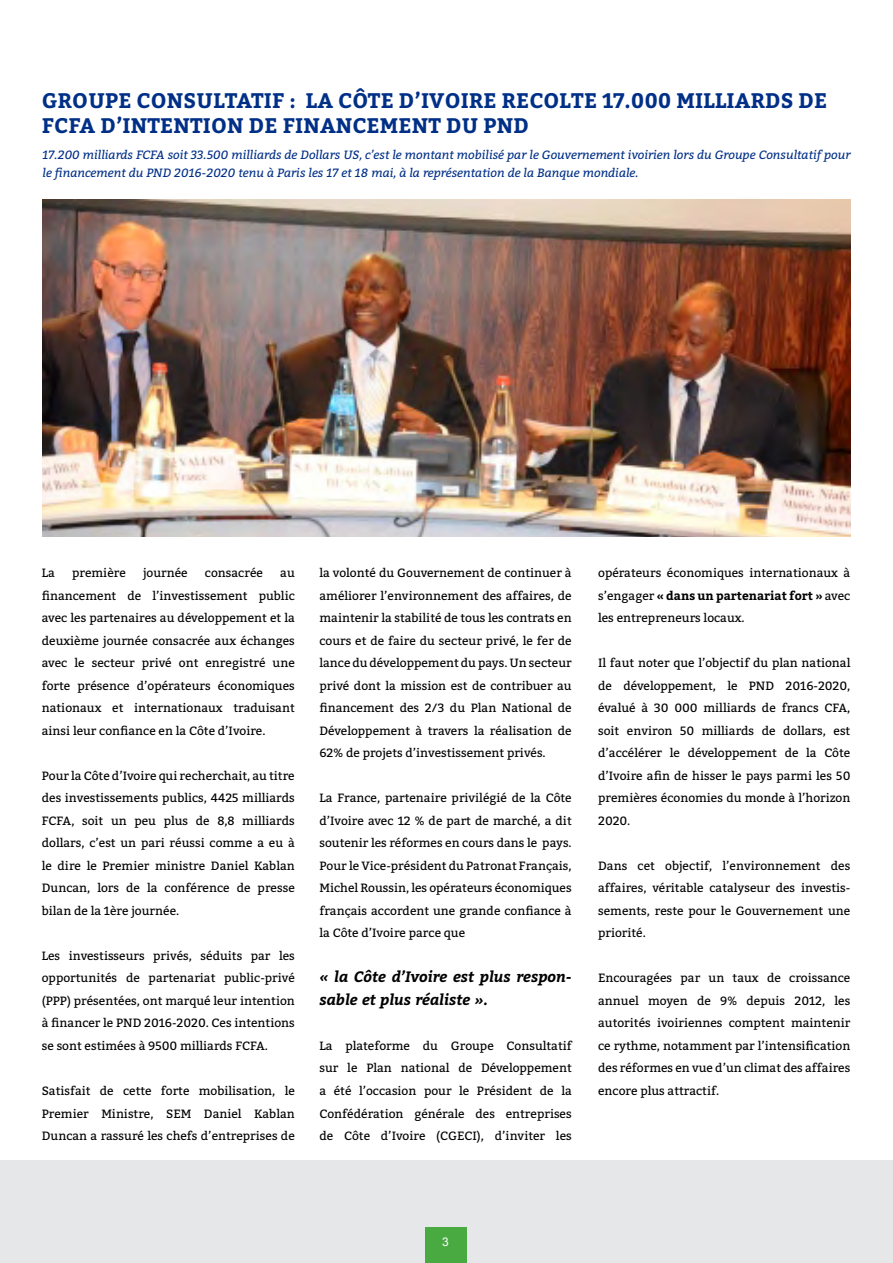
<style>
.page{position:relative;width:893px;height:1263px;background:#fff}
.page>*{position:absolute;margin:0;border:0;box-sizing:border-box;transform-origin:0 0}
.t1{font:700 21px/25.2px "Bitter";letter-spacing:.01em;color:#002f87}
.t2{font:italic 700 15px/22.5px "Bitter";color:#000}
.t3{font:12px/22.5px "Bitter";color:#000;text-align:justify}
.t4{font:italic 12px/18px "Bitter";color:#002f87}
.t5{font:12px "Arial";color:#fff}
.s1{font-weight:700}
</style>
<div class="page">
<div style="left:0;top:1161px;width:893px;height:102px;background:#e6e7e8"></div>
<img style="left:43px;top:200px;width:807px;height:337px">
<div style="left:426px;top:1227px;width:41px;height:36px;background:#49aa42"></div>
<p class="t1" style="left:42px;top:87px;width:787px">GROUPE CONSULTATIF : LA CÔTE D’IVOIRE RECOLTE 17.000 MILLIARDS DE<br>FCFA D’INTENTION DE FINANCEMENT DU PND</p>
<p class="t4" style="left:43px;top:146px;width:809px">17.200 milliards FCFA soit 33.500 milliards de Dollars US, c’est le montant mobilisé par le Gouvernement ivoirien lors du Groupe Consultatif pour le financement du PND 2016-2020 tenu à Paris les 17 et 18 mai, à la représentation de la Banque mondiale.</p>
<p class="t3" style="left:42px;top:561px;width:15px">La</p>
<p class="t3" style="left:72px;top:561px;width:55px">première</p>
<p class="t3" style="left:143px;top:561px;width:46px">journée</p>
<p class="t3" style="left:205px;top:561px;width:60px">consacrée</p>
<p class="t3" style="left:42px;top:561px;width:255px;text-indent:238px">au financement de l’investissement public avec les partenaires au développement et la deuxième journée consacrée aux échanges avec le secteur privé ont enregistré une forte présence d’opérateurs économiques nationaux et internationaux traduisant ainsi leur confiance en la Côte d’Ivoire.</p>
<p class="t3" style="left:42px;top:764px;width:255px">Pour la Côte d’Ivoire qui recherchait, au titre des investissements publics, 4425 milliards FCFA, soit un peu plus de 8,8 milliards dollars, c’est un pari réussi comme a eu à le dire le Premier ministre Daniel Kablan Duncan, lors de la conférence de presse bilan de la 1ère journée.</p>
<p class="t3" style="left:42px;top:944px;width:255px">Les investisseurs privés, séduits par les opportunités de partenariat public-privé (PPP) présentées, ont marqué leur intention à financer le PND 2016-2020. Ces intentions se sont estimées à 9500 milliards FCFA.</p>
<p class="t3" style="left:42px;top:1079px;width:255px">Satisfait de cette forte mobilisation, le Premier Ministre, SEM Daniel Kablan Duncan a rassuré les chefs d’entreprises de</p>
<p class="t3" style="left:319px;top:561px;width:254px">la volonté du Gouvernement de continuer à améliorer l’environnement des affaires, de maintenir la stabilité de tous les contrats en cours et de faire du secteur privé, le fer de lance du développement du pays. Un secteur privé dont la mission est de contribuer au financement des 2/3 du Plan National de Développement à travers la réalisation de 62% de projets d’investissement privés.</p>
<p class="t3" style="left:319px;top:786px;width:254px">La France, partenaire privilégié de la Côte d’Ivoire avec 12 % de part de marché, a dit soutenir les réformes en cours dans le pays.<br>Pour le Vice-président du Patronat Français, Michel Roussin, les opérateurs économiques français accordent une grande confiance à la Côte d’Ivoire parce que</p>
<p class="t2" style="left:319px;top:965px;width:254px">« la Côte d’Ivoire est plus respon&shy;sable et plus réaliste ».</p>
<p class="t3" style="left:319px;top:1034px;width:254px">La plateforme du Groupe Consultatif sur le Plan national de Développement a été l’occasion pour le Président de la Confédération générale des entreprises de Côte d’Ivoire (CGECI), d’inviter les</p>
<p class="t3" style="left:598px;top:561px;width:254px">opérateurs économiques internationaux à s’engager <span class="s1">« dans un partenariat fort »</span> avec les entrepreneurs locaux.</p>
<p class="t3" style="left:598px;top:651px;width:254px">Il faut noter que l’objectif du plan national de développement, le PND 2016-2020, évalué à 30 000 milliards de francs CFA, soit environ 50 milliards de dollars, est d’accélérer le développement de la Côte d’Ivoire afin de hisser le pays parmi les 50 premières économies du monde à l’horizon 2020.</p>
<p class="t3" style="left:598px;top:854px;width:254px">Dans cet objectif, l’environnement des affaires, véritable catalyseur des investis&shy;sements, reste pour le Gouvernement une priorité.</p>
<p class="t3" style="left:598px;top:966px;width:254px">Encouragées par un taux de croissance annuel moyen de 9% depuis 2012, les autorités ivoiriennes comptent maintenir ce rythme, notamment par l’intensification des réformes en vue d’un climat des affaires encore plus attractif.</p>
<p class="t5" style="left:442px;top:1233px;width:8px">3</p>
</div>
